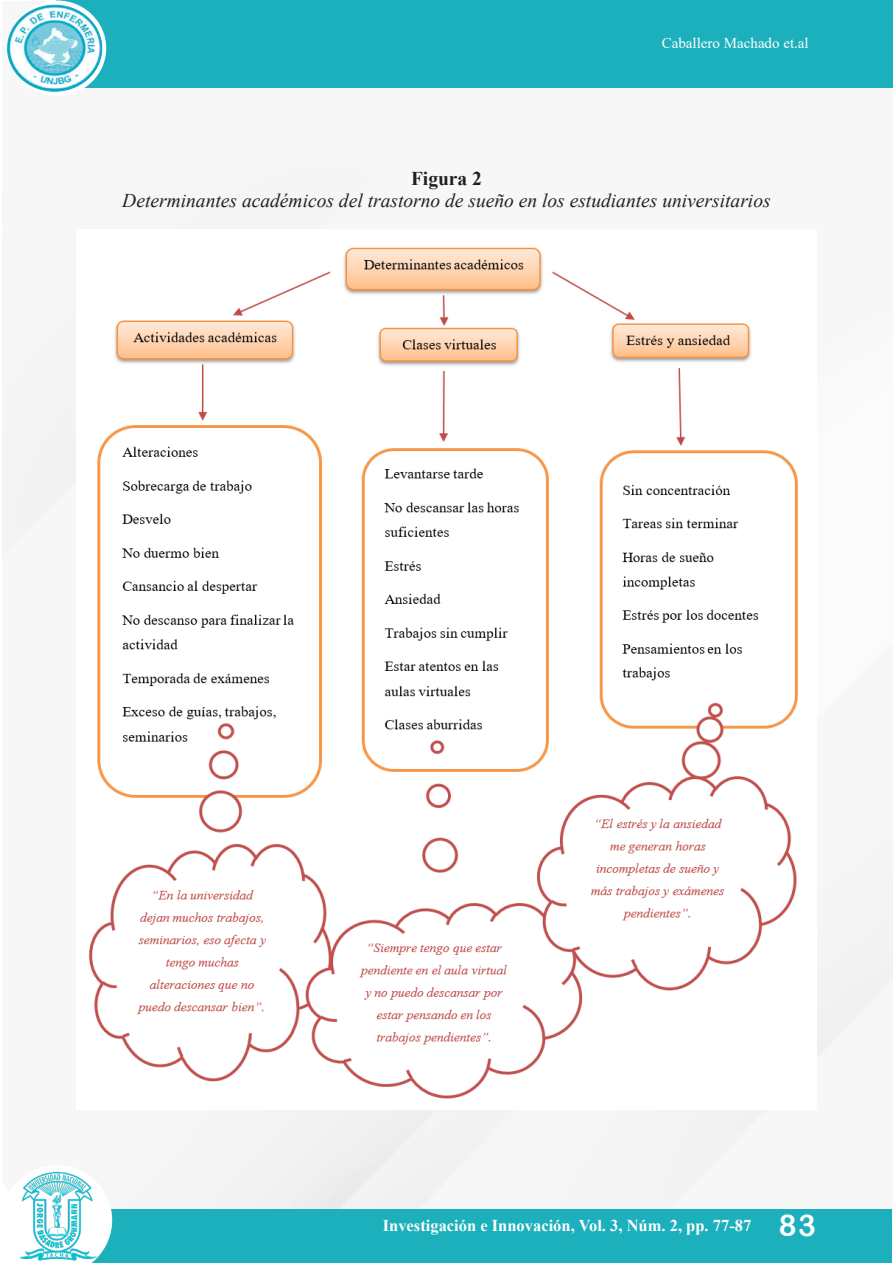
<style>
.page{position:relative;width:893px;height:1263px;background:#fff}
.page>*{position:absolute;margin:0;border:0;box-sizing:border-box;transform-origin:0 0}
.t1{font:italic 19.5px "Times New Roman";color:#231f20}
.t2{font:700 19.5px "Times New Roman";color:#231f20}
.t3{font:700 16.5px "Times New Roman";color:#fff}
.t4{font:15px "Times New Roman";color:#fff}
.s1{font-family:"Arial Rounded MT Bold";font-weight:400;font-size:30px}
</style>
<div class="page">
<img style="left:2px;top:40px;width:891px;height:1169px">
<div style="left:57px;top:0;width:836px;height:88px;background:#1cb0bd"></div>
<div style="left:74px;top:1209px;width:818px;height:54px;background:#1cb0bd"></div>
<svg style="left:2px;top:1165px;width:110px;height:98px"></svg>
<div style="left:8px;top:0;width:98px;height:96px;background:#fff;border-radius:50%"></div>
<img style="left:8px;top:5px;width:94px;height:86px">
<img style="left:77px;top:230px;width:739px;height:880px">
<p class="t4" style="left:662px;top:32px;width:149px">Caballero Machado et.al</p>
<p class="t2" style="left:411px;top:164px;width:72px">Figura 2</p>
<p class="t1" style="left:122px;top:187px;width:650px">Determinantes académicos del trastorno de sueño en los estudiantes universitarios</p>
<p class="t3" style="left:383px;top:1214px;width:435px">Investigación e Innovación, Vol. 3, Núm. 2, pp. 77-87 <span class="s1">83</span></p>
</div>
